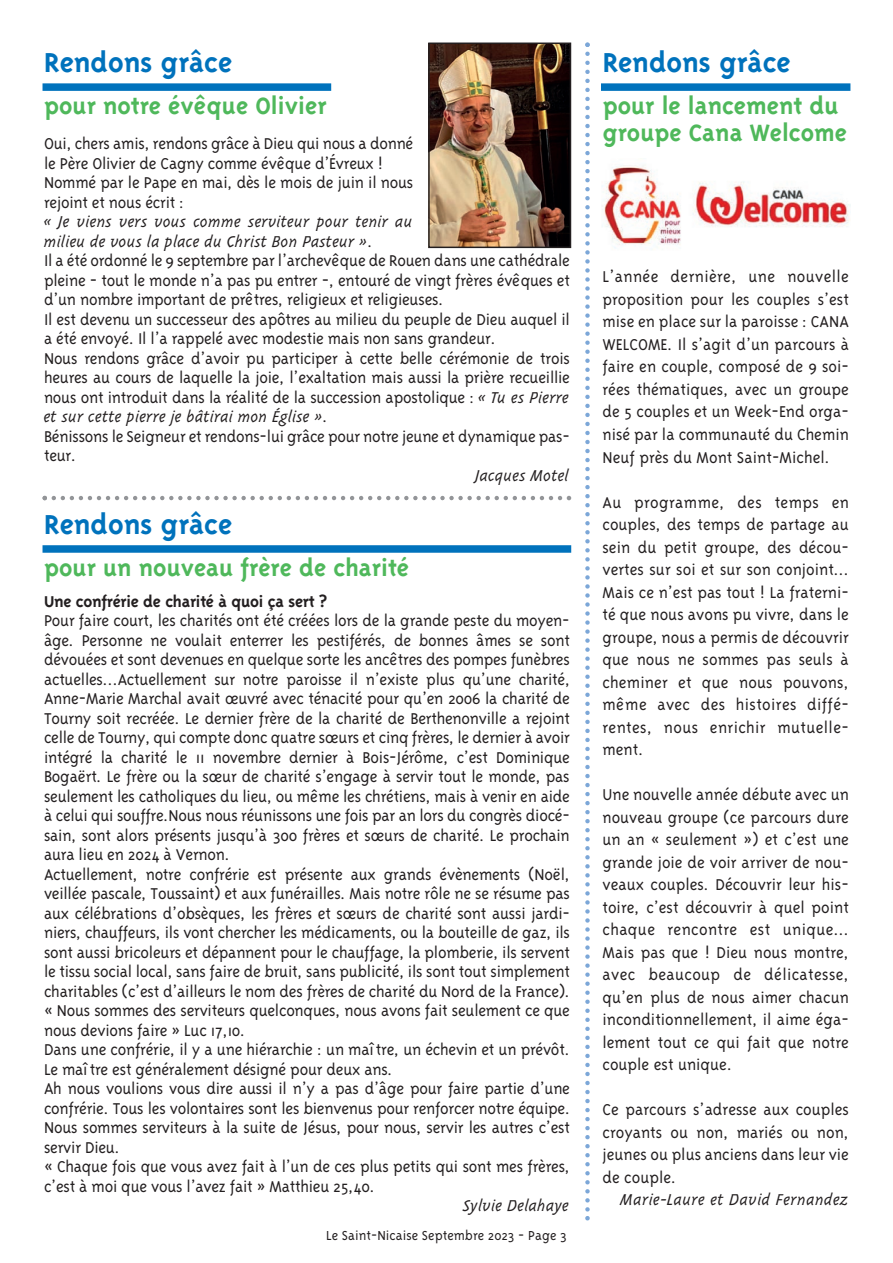
<style>
.page{position:relative;width:893px;height:1263px;background:#fff}
.page>*{position:absolute;margin:0;border:0;box-sizing:border-box;transform-origin:0 0}
.t1{font:700 31.5px "Triplex";color:#0072bc}
.t2{font:700 27px/27px "Triplex";color:#4fb85b}
.t3{font:300 18px/19.5px "Triplex";letter-spacing:-.015em;color:#231f20;text-align:justify}
.t4{font:italic 300 18px "Triplex";letter-spacing:-.015em;color:#231f20}
.t5{font:700 18px "Triplex";letter-spacing:-.015em;color:#231f20}
.t6{font:300 15px "Triplex";color:#231f20}
.s1{font-style:italic}
</style>
<div class="page">
<svg style="left:585px;top:43px;width:5px;height:1177px"></svg>
<div style="left:43px;top:83px;width:288px;height:8px;background:#0072bc"></div>
<svg style="left:43px;top:496px;width:528px;height:4px"></svg>
<img style="left:431px;top:46px;width:137px;height:199px">
<div style="left:428px;top:43px;width:143px;height:205px;border:2px solid #231f20"></div>
<div style="left:601px;top:83px;width:249px;height:8px;background:#0072bc"></div>
<img style="left:602px;top:165px;width:248px;height:84px">
<div style="left:43px;top:545px;width:528px;height:8px;background:#0072bc"></div>
<h1 class="t1" style="left:44px;top:53px;width:189px">Rendons grâce</h1>
<h2 class="t2" style="left:44px;top:95px;width:284px">pour notre évêque Olivier</h2>
<p class="t3" style="left:44px;top:136px;width:371px;text-align:left">Oui, chers amis, rendons grâce à Dieu qui nous a donné le Père Olivier de Cagny comme évêque d’Évreux !<br>Nommé par le Pape en mai, dès le mois de juin il nous rejoint et nous écrit :</p>
<p class="t3" style="left:44px;top:214px;width:527px;text-align:left"><span class="s1">« Je viens vers vous comme serviteur pour tenir au<br>milieu de vous la place du Christ Bon Pasteur »</span>.<br>Il a été ordonné le 9 septembre par l’archevêque de Rouen dans une cathédrale pleine - tout le monde n’a pas pu entrer -, entouré de vingt frères évêques et d’un nombre important de prêtres, religieux et religieuses.<br>Il est devenu un successeur des apôtres au milieu du peuple de Dieu auquel il a été envoyé. Il l’a rappelé avec modestie mais non sans grandeur.<br>Nous rendons grâce d’avoir pu participer à cette belle cérémonie de trois heures au cours de laquelle la joie, l’exaltation mais aussi la prière recueillie nous ont introduit dans la réalité de la succession apostolique : <span class="s1">« Tu es Pierre et sur cette pierre je bâtirai mon Église »</span>.<br>Bénissons le Seigneur et rendons-lui grâce pour notre jeune et dynamique pas&shy;teur.</p>
<p class="t4" style="left:475px;top:470px;width:96px">Jacques Motel</p>
<h1 class="t1" style="left:44px;top:515px;width:189px">Rendons grâce</h1>
<h2 class="t2" style="left:44px;top:557px;width:366px">pour un nouveau frère de charité</h2>
<p class="t5" style="left:44px;top:596px;width:285px">Une confrérie de charité à quoi ça sert ?</p>
<p class="t3" style="left:44px;top:613px;width:527px;text-align:left">Pour faire court, les charités ont été créées lors de la grande peste du moyen&shy;âge. Personne ne voulait enterrer les pestiférés, de bonnes âmes se sont dévouées et sont devenues en quelque sorte les ancêtres des pompes funèbres actuelles…Actuellement sur notre paroisse il n’existe plus qu’une charité, Anne-Marie Marchal avait œuvré avec ténacité pour qu’en 2006 la charité de Tourny soit recréée. Le dernier frère de la charité de Berthenonville a rejoint celle de Tourny, qui compte donc quatre sœurs et cinq frères, le dernier à avoir intégré la charité le 11 novembre dernier à Bois-Jérôme, c’est Dominique Bogaërt. Le frère ou la sœur de charité s’engage à servir tout le monde, pas seulement les catholiques du lieu, ou même les chrétiens, mais à venir en aide à celui qui souffre.Nous nous réunissons une fois par an lors du congrès diocé&shy;sain, sont alors présents jusqu’à 300 frères et sœurs de charité. Le prochain aura lieu en 2024 à Vernon.<br>Actuellement, notre confrérie est présente aux grands évènements (Noël, veillée pascale, Toussaint) et aux funérailles. Mais notre rôle ne se résume pas aux célébrations d’obsèques, les frères et sœurs de charité sont aussi jardi&shy;niers, chauffeurs, ils vont chercher les médicaments, ou la bouteille de gaz, ils sont aussi bricoleurs et dépannent pour le chauffage, la plomberie, ils servent le tissu social local, sans faire de bruit, sans publicité, ils sont tout simplement charitables (c’est d’ailleurs le nom des frères de charité du Nord de la France). « Nous sommes des serviteurs quelconques, nous avons fait seulement ce que nous devions faire » Luc 17,10.<br>Dans une confrérie, il y a une hiérarchie : un maî tre, un échevin et un prévôt.<br>Le maî tre est généralement désigné pour deux ans.<br>Ah nous voulions vous dire aussi il n’y a pas d’âge pour faire partie d’une confrérie. Tous les volontaires sont les bienvenus pour renforcer notre équipe.<br>Nous sommes serviteurs à la suite de Jésus, pour nous, servir les autres c’est servir Dieu.<br>« Chaque fois que vous avez fait à l’un de ces plus petits qui sont mes frères, c’est à moi que vous l’avez fait » Matthieu 25,40.</p>
<p class="t4" style="left:463px;top:1200px;width:108px">Sylvie Delahaye</p>
<p class="t6" style="left:326px;top:1231px;width:242px">Le Saint-Nicaise Septembre 2023 - Page 3</p>
<h1 class="t1" style="left:603px;top:53px;width:189px">Rendons grâce</h1>
<h2 class="t2" style="left:603px;top:95px;width:246px">pour le lancement du groupe Cana Welcome</h2>
<p class="t3" style="left:602px;top:268px;width:248px;line-height:22.5px">L’année dernière, une nouvelle proposition pour les couples s’est mise en place sur la paroisse : CANA WELCOME. Il s’agit d’un parcours à faire en couple, composé de 9 soi&shy;rées thématiques, avec un groupe de 5 couples et un Week-End orga&shy;nisé par la communauté du Chemin Neuf près du Mont Saint-Michel.</p>
<p class="t3" style="left:602px;top:493px;width:248px;line-height:22.5px">Au programme, des temps en couples, des temps de partage au sein du petit groupe, des décou&shy;vertes sur soi et sur son conjoint… Mais ce n’est pas tout ! La fraterni&shy;té que nous avons pu vivre, dans le groupe, nous a permis de découvrir que nous ne sommes pas seuls à cheminer et que nous pouvons, même avec des histoires diffé&shy;rentes, nous enrichir mutuelle&shy;ment.</p>
<p class="t3" style="left:602px;top:785px;width:248px;line-height:22.5px">Une nouvelle année débute avec un nouveau groupe (ce parcours dure un an « seulement ») et c’est une grande joie de voir arriver de nou&shy;veaux couples. Découvrir leur his&shy;toire, c’est découvrir à quel point chaque rencontre est unique… Mais pas que ! Dieu nous montre, avec beaucoup de délicatesse, qu’en plus de nous aimer chacun inconditionnellement, il aime éga&shy;lement tout ce qui fait que notre couple est unique.</p>
<p class="t3" style="left:602px;top:1100px;width:248px;line-height:22.5px">Ce parcours s’adresse aux couples croyants ou non, mariés ou non, jeunes ou plus anciens dans leur vie de couple.</p>
<p class="t4" style="left:621px;top:1194px;width:230px">Marie-Laure et David Fernandez</p>
</div>
